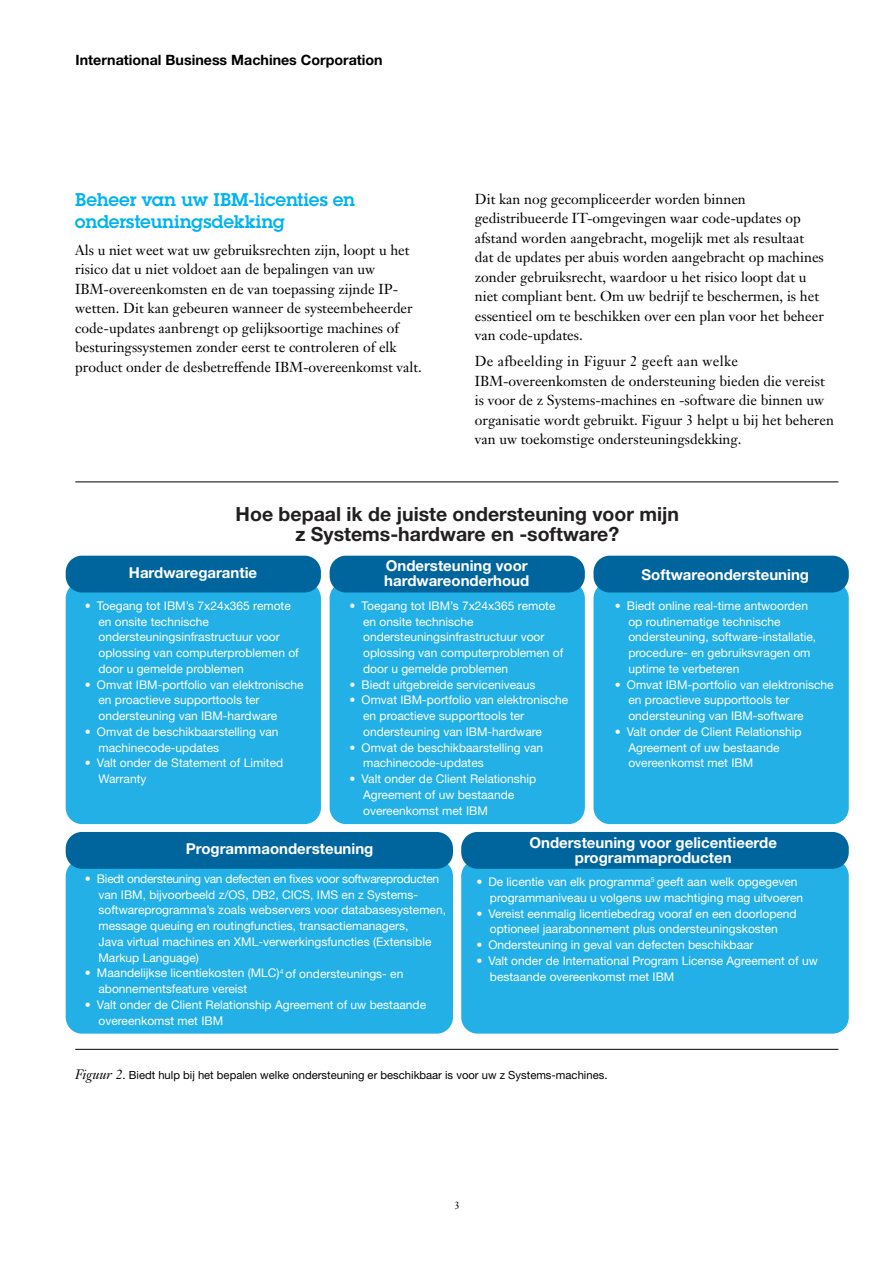
<style>
.page{position:relative;width:893px;height:1263px;background:#fff}
.page>*{position:absolute;margin:0;border:0;box-sizing:border-box;transform-origin:0 0}
.t1{font:700 19.5px/19.5px "Helvetica Neue";color:#221f20;text-align:center}
.t2{font:18px/22.5px "Lubalin Demifor IBM";color:#00b3ef}
.t3{font:700 15px/15px "Helvetica Neue";color:#fff;text-align:center}
.t4{font:14.25px/19.5px "Janson Text LT Pro";color:#000}
.t5{font:700 14.25px "Helvetica Neue";color:#000}
.t6{font:12px/15.8px "Helvetica Neue";color:#fff}
.t7{font:11.25px "Helvetica Neue";color:#000}
.t8{font:10.5px "Janson Text LT Pro";color:#000}
.s1{font-family:"Janson Text LT Std";font-style:italic;font-size:13.5px}
</style>
<div class="page">
<div style="left:66px;top:860px;width:387px;height:174px;background:#22b0e6;border-radius:16px"></div>
<div style="left:461px;top:860px;width:388px;height:174px;background:#22b0e6;border-radius:16px"></div>
<div style="left:66px;top:582px;width:255px;height:242px;background:#22b0e6;border-radius:16px"></div>
<div style="left:593px;top:582px;width:256px;height:242px;background:#22b0e6;border-radius:16px"></div>
<div style="left:330px;top:582px;width:255px;height:242px;background:#22b0e6;border-radius:16px"></div>
<div style="left:66px;top:556px;width:255px;height:36px;background:#01659d;border-radius:16px"></div>
<div style="left:593px;top:556px;width:256px;height:36px;background:#01659d;border-radius:16px"></div>
<div style="left:330px;top:556px;width:255px;height:36px;background:#01659d;border-radius:16px"></div>
<div style="left:66px;top:832px;width:387px;height:37px;background:#01659d;border-radius:16px"></div>
<div style="left:461px;top:832px;width:388px;height:37px;background:#01659d;border-radius:16px"></div>
<hr style="left:75px;top:1049px;width:763px;height:1px;background:#000">
<hr style="left:75px;top:481px;width:763px;height:1px;background:#000">
<p class="t5" style="left:76px;top:51px;width:309px">International Business Machines Corporation</p>
<h2 class="t2" style="left:75px;top:188px;width:281px">Beheer van uw IBM-licenties en ondersteuningsdekking</h2>
<p class="t4" style="left:75px;top:240px;width:348px">Als u niet weet wat uw gebruiksrechten zijn, loopt u het risico dat u niet voldoet aan de bepalingen van uw IBM-overeenkomsten en de van toepassing zijnde IP&shy;wetten. Dit kan gebeuren wanneer de systeembeheerder code-updates aanbrengt op gelijksoortige machines of besturingssystemen zonder eerst te controleren of elk product onder de desbetreffende IBM-overeenkomst valt.</p>
<p class="t4" style="left:475px;top:189px;width:351px">Dit kan nog gecompliceerder worden binnen gedistribueerde IT-omgevingen waar code-updates op afstand worden aangebracht, mogelijk met als resultaat dat de updates per abuis worden aangebracht op machines zonder gebruiksrecht, waardoor u het risico loopt dat u niet compliant bent. Om uw bedrijf te beschermen, is het essentieel om te beschikken over een plan voor het beheer van code-updates.</p>
<p class="t4" style="left:475px;top:352px;width:361px">De afbeelding in Figuur 2 geeft aan welke IBM-overeenkomsten de ondersteuning bieden die vereist is voor de z Systems-machines en -software die binnen uw organisatie wordt gebruikt. Figuur 3 helpt u bij het beheren van uw toekomstige ondersteuningsdekking.</p>
<h1 class="t1" style="left:236px;top:504px;width:445px">Hoe bepaal ik de juiste ondersteuning voor mijn z Systems-hardware en -software?</h1>
<p class="t3" style="left:129px;top:565px;width:130px">Hardwaregarantie</p>
<p class="t3" style="left:384px;top:557px;width:147px;text-align:left">Ondersteuning voor hardwareonderhoud</p>
<p class="t3" style="left:642px;top:566px;width:169px">Softwareondersteuning</p>
<p class="t6" style="left:98px;top:598px;width:202px;text-indent:-14px">• Toegang tot IBM’s 7x24x365 remote en onsite technische ondersteuningsinfrastructuur voor oplossing van computerproblemen of door u gemelde problemen</p>
<p class="t6" style="left:98px;top:676px;width:207px;text-indent:-14px">• Omvat IBM-portfolio van elektronische en proactieve supporttools ter ondersteuning van IBM-hardware</p>
<p class="t6" style="left:98px;top:723px;width:182px;text-indent:-14px">• Omvat de beschikbaarstelling van machinecode-updates</p>
<p class="t6" style="left:98px;top:755px;width:186px;text-indent:-14px">• Valt onder de Statement of Limited<br>Warranty</p>
<p class="t6" style="left:363px;top:597px;width:202px;text-indent:-14px">• Toegang tot IBM’s 7x24x365 remote en onsite technische ondersteuningsinfrastructuur voor oplossing van computerproblemen of door u gemelde problemen</p>
<p class="t6" style="left:350px;top:676px;width:187px">• Biedt uitgebreide serviceniveaus</p>
<p class="t6" style="left:363px;top:692px;width:207px;text-indent:-14px">• Omvat IBM-portfolio van elektronische en proactieve supporttools ter ondersteuning van IBM-hardware</p>
<p class="t6" style="left:363px;top:739px;width:182px;text-indent:-14px">• Omvat de beschikbaarstelling van machinecode-updates</p>
<p class="t6" style="left:363px;top:771px;width:175px;text-indent:-14px">• Valt onder de Client Relationship<br>Agreement of uw bestaande overeenkomst met IBM</p>
<p class="t6" style="left:628px;top:597px;width:189px;text-indent:-14px">• Biedt online real-time antwoorden op routinematige technische ondersteuning, software-installatie, procedure- en gebruiksvragen om uptime te verbeteren</p>
<p class="t6" style="left:628px;top:676px;width:207px;text-indent:-14px">• Omvat IBM-portfolio van elektronische en proactieve supporttools ter ondersteuning van IBM-software</p>
<p class="t6" style="left:628px;top:723px;width:175px;text-indent:-14px">• Valt onder de Client Relationship<br>Agreement of uw bestaande overeenkomst met IBM</p>
<p class="t3" style="left:186px;top:841px;width:189px">Programmaondersteuning</p>
<p class="t3" style="left:529px;top:835px;width:249px">Ondersteuning voor gelicentieerde programmaproducten</p>
<p class="t6" style="left:98px;top:871px;width:349px;text-indent:-14px">• Biedt ondersteuning van defecten en fixes voor softwareproducten van IBM, bijvoorbeeld z/OS, DB2, CICS, IMS en z Systems&shy;softwareprogramma’s zoals webservers voor databasesystemen, message queuing en routingfuncties, transactiemanagers,<br>Java virtual machines en XML-verwerkingsfuncties (Extensible Markup Language)</p>
<p class="t6" style="left:98px;top:965px;width:306px;text-indent:-13px">• Maandelijkse licentiekosten (MLC)<sup>4</sup> of ondersteunings- en abonnementsfeature vereist</p>
<p class="t6" style="left:98px;top:997px;width:329px;text-indent:-14px">• Valt onder de Client Relationship Agreement of uw bestaande overeenkomst met IBM</p>
<p class="t6" style="left:490px;top:874px;width:315px;text-indent:-14px">• De licentie van elk programma<sup>5</sup> geeft aan welk opgegeven programmaniveau u volgens uw machtiging mag uitvoeren</p>
<p class="t6" style="left:476px;top:905px;width:322px;text-align:center">• Vereist eenmalig licentiebedrag vooraf en een doorlopend optioneel jaarabonnement plus ondersteuningskosten</p>
<p class="t6" style="left:476px;top:937px;width:279px">• Ondersteuning in geval van defecten beschikbaar</p>
<p class="t6" style="left:490px;top:952px;width:329px;text-indent:-14px">• Valt onder de International Program License Agreement of uw bestaande overeenkomst met IBM</p>
<p class="t7" style="left:75px;top:1069px;width:534px"><span class="s1">Figuur 2</span>. Biedt hulp bij het bepalen welke ondersteuning er beschikbaar is voor uw z Systems-machines.</p>
<p class="t8" style="left:455px;top:1198px;width:7px">3</p>
</div>
